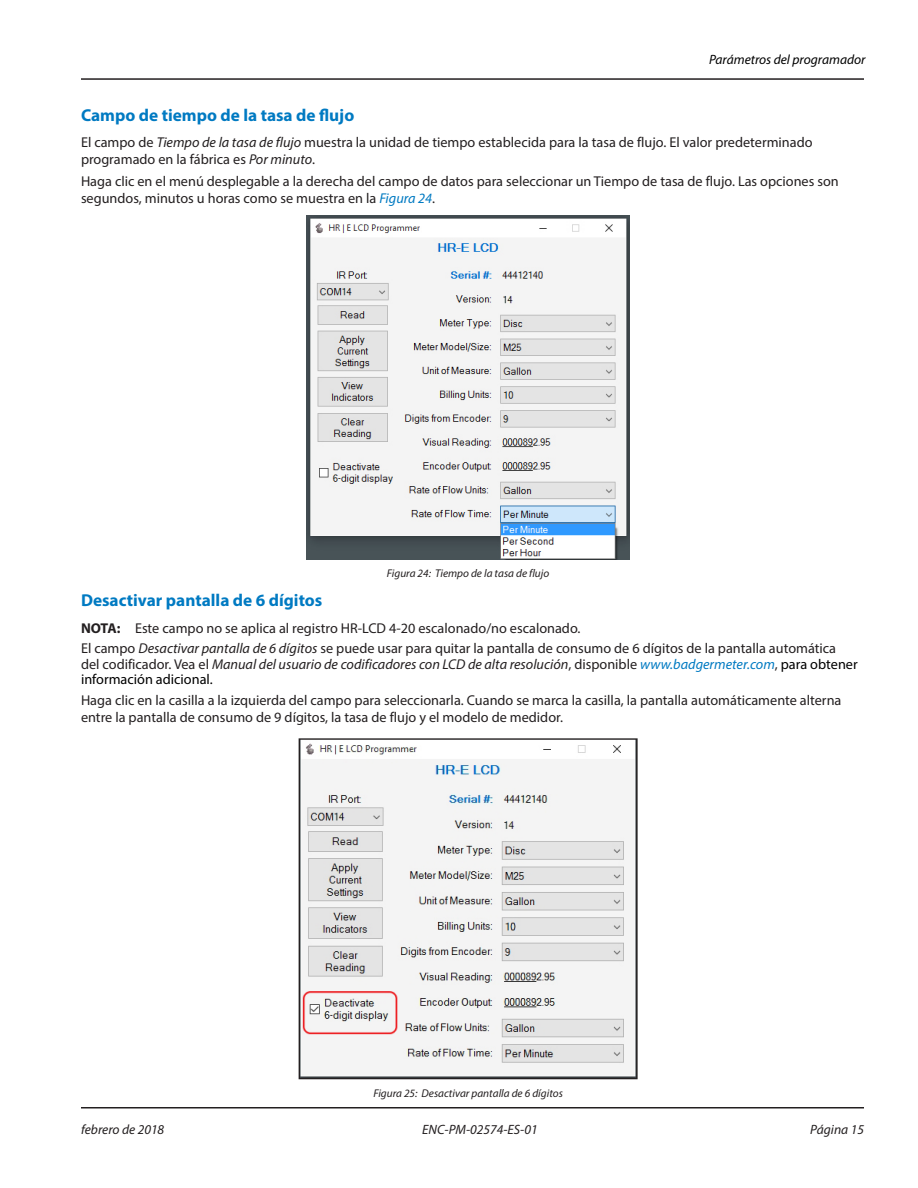
<style>
.page{position:relative;width:918px;height:1188px;background:#fff}
.page>*{position:absolute;margin:0;border:0;box-sizing:border-box;transform-origin:0 0}
.Heading_2{font:700 17.25px "Myriad Pro";color:#007ac2}
.Body{font:14.25px/17.2px "Myriad Pro";color:#231f20}
.t1{font:italic 13.5px "Myriad Pro";color:#231f20}
.t2{font:italic 13.5px "Myriad Pro";color:#000}
.t3{font:italic 11.25px "Myriad Pro";color:#231f20}
.s1{font-style:italic}
.s2{font-style:italic;color:#007ac2}
.s3{font-weight:700}
.s4{color:#000}
</style>
<div class="page">
<hr style="left:81px;top:78px;width:783px;height:2px;background:#231f20">
<hr style="left:81px;top:1107px;width:783px;height:1px;background:#231f20">
<img style="left:307px;top:215px;width:322px;height:345px">
<img style="left:301px;top:740px;width:335px;height:337px">
<div style="left:299px;top:738px;width:339px;height:341px;border:1px solid #231f20"></div>
<p class="t2" style="left:709px;top:51px;width:158px">Parámetros del programador</p>
<p class="Heading_2" style="left:81px;top:104px;width:275px">Campo de tiempo de la tasa de flujo</p>
<p class="Body" style="left:81px;top:134px;width:733px">El campo de <span class="s1">Tiempo de la tasa de flujo</span> muestra la unidad de tiempo establecida para la tasa de flujo. El valor predeterminado programado en la fábrica es <span class="s1">Por minuto</span>.</p>
<p class="Body" style="left:81px;top:173px;width:759px">Haga clic en el menú desplegable a la derecha del campo de datos para seleccionar un Tiempo de tasa de flujo. Las opciones son segundos, minutos u horas como se muestra en la <span class="s2">Figura 24</span>.</p>
<p class="t3" style="left:387px;top:566px;width:164px">Figura 24: Tiempo de la tasa de flujo</p>
<p class="Heading_2" style="left:81px;top:589px;width:243px">Desactivar pantalla de 6 dígitos</p>
<p class="Body" style="left:81px;top:619px;width:500px"><span class="s3">NNOTA:</span> Este campo no se aplica al registro HR-LCD 4-20 escalonado/no escalonado.</p>
<p class="Body" style="left:81px;top:640px;width:778px;line-height:15.8px">El campo <span class="s1">Desactivar pantalla de 6 dígitos</span> se puede usar para quitar la pantalla de consumo de 6 dígitos de la pantalla automática del codificador. Vea el <span class="s1">Manual del usuario de codificadores con LCD de alta resolución</span>, disponible <span class="s2">www.badgermeter.com</span>, <span class="s4">para obtener información adicional.</span></p>
<p class="Body" style="left:81px;top:691px;width:762px">Haga clic en la casilla a la izquierda del campo para seleccionarla. Cuando se marca la casilla, la pantalla automáticamente alterna entre la pantalla de consumo de 9 dígitos, la tasa de flujo y el modelo de medidor.</p>
<p class="t3" style="left:373px;top:1086px;width:191px">Figura 25: Desactivar pantalla de 6 dígitos</p>
<p class="t1" style="left:81px;top:1121px;width:85px">febrero de 2018</p>
<p class="t1" style="left:422px;top:1121px;width:117px">ENC-PM-02574-ES-01</p>
<p class="t1" style="left:810px;top:1121px;width:55px">Página 15</p>
</div>
